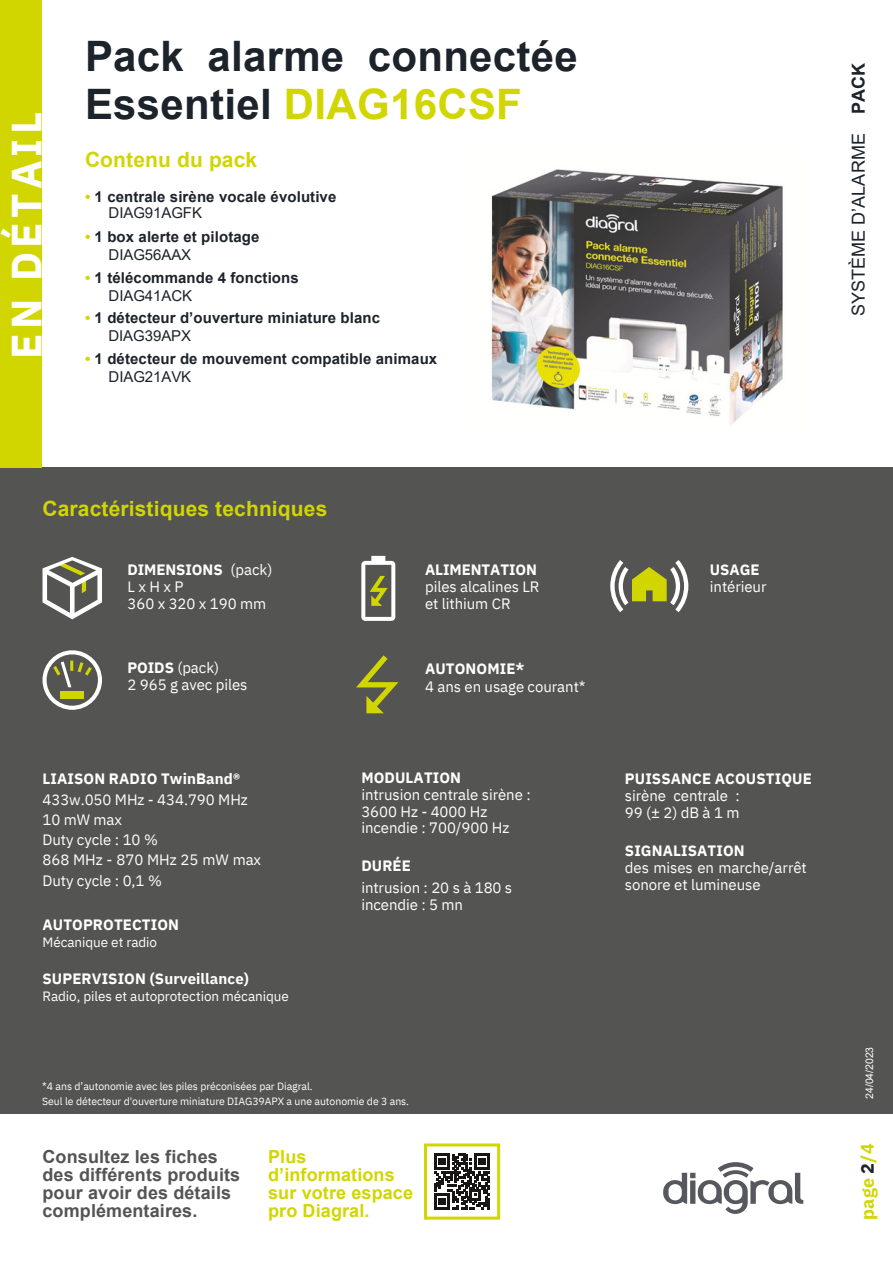
<style>
.page{position:relative;width:893px;height:1264px;background:#fff}
.page>*{position:absolute;margin:0;border:0;box-sizing:border-box;transform-origin:0 0}
.t1{font:700 42px/47.2px "Arial";letter-spacing:.005em;color:#1d232a}
.t2{font:700 42px "IBM Plex Sans";letter-spacing:.095em;color:#fff}
.t3{font:700 21px "Arial";letter-spacing:.005em;color:#d1d600}
.t4{font:700 18px/18px "Arial";letter-spacing:.005em;color:#545453}
.t5{font:700 18px/18px "Arial";letter-spacing:.005em;color:#d1d600}
.t6{font:18px "Arial";letter-spacing:.005em;color:#1d232a}
.t7{font:700 18px "IBM Plex Sans";color:#d1d600}
.t8{font:15px/16.8px "IBM Plex Sans";letter-spacing:-.005em;color:#fff}
.t9{font:700 15px "Arial";letter-spacing:.005em;color:#1d232a}
.t10{font:700 15px "IBM Plex Sans";letter-spacing:.005em;color:#fff}
.t11{font:15px "Arial";letter-spacing:-.005em;color:#1d232a}
.t12{font:13.5px "IBM Plex Sans";letter-spacing:-.005em;color:#fff}
.t13{font:10.5px/14.5px "IBM Plex Sans";letter-spacing:-.005em;color:#fff}
.t14{font:10.5px "Arial";letter-spacing:-.005em;color:#fff}
.s1{color:#d1d600}
.s2{font-weight:700}
.s3{color:#1d232a}
</style>
<div class="page">
<div style="left:0;top:467px;width:892px;height:646px;background:#545453"></div>
<img style="left:491px;top:169px;width:292px;height:256px">
<div style="left:0;top:0;width:42px;height:467px;background:#d1d600"></div>
<svg style="left:42px;top:557px;width:60px;height:62px"></svg>
<svg style="left:42px;top:650px;width:60px;height:59px"></svg>
<div style="left:61px;top:691px;width:23px;height:7px;background:#d1d600"></div>
<svg style="left:356px;top:655px;width:42px;height:58px"></svg>
<svg style="left:361px;top:556px;width:34px;height:65px"></svg>
<svg style="left:434px;top:1153px;width:56px;height:56px"></svg>
<div style="left:424px;top:1143px;width:76px;height:76px;border:3px solid #d1d600"></div>
<svg style="left:610px;top:560px;width:78px;height:52px"></svg>
<svg style="left:663px;top:1162px;width:140px;height:51px"></svg>
<h1 class="t2" style="left:-1px;top:358px;width:248px;rotate:-90deg">EN DÉTAIL</h1>
<h1 class="t1" style="left:85px;top:33px;width:494px">Pack alarme connectée<br>Essentiel <span class="s1">DIAG16CSF</span></h1>
<h2 class="t3" style="left:85px;top:148px;width:174px">Contenu du pack</h2>
<p class="t9" style="left:85px;top:188px;width:253px"><span class="s1">•</span> 1 centrale sirène vocale évolutive</p>
<p class="t9" style="left:85px;top:229px;width:176px"><span class="s1">•</span> 1 box alerte et pilotage</p>
<p class="t9" style="left:85px;top:269px;width:215px"><span class="s1">•</span> 1 télécommande 4 fonctions</p>
<p class="t9" style="left:85px;top:310px;width:296px"><span class="s1">•</span> 1 détecteur d’ouverture miniature blanc</p>
<p class="t9" style="left:85px;top:350px;width:354px"><span class="s1">•</span> 1 détecteur de mouvement compatible animaux</p>
<p class="t11" style="left:109px;top:205px;width:95px">DIAG91AGFK</p>
<p class="t11" style="left:109px;top:246px;width:84px">DIAG56AAX</p>
<p class="t11" style="left:109px;top:287px;width:85px">DIAG41ACK</p>
<p class="t11" style="left:108px;top:327px;width:84px">DIAG39APX</p>
<p class="t11" style="left:109px;top:368px;width:84px">DIAG21AVK</p>
<p class="t6" style="left:848px;top:316px;width:255px;rotate:-90deg">SYSTÈME D’ALARME <span class="s2">PACK</span></p>
<h2 class="t3" style="left:42px;top:496px;width:286px">Caractéristiques techniques</h2>
<p class="t8" style="left:127px;top:561px;width:146px"><span class="s2">DIMENSIONS</span> (pack)<br>LxHxP<br>360 x 320 x 190 mm</p>
<p class="t8" style="left:127px;top:658px;width:121px"><span class="s2">POIDS</span> (pack)<br>2 965 g avec piles</p>
<p class="t10" style="left:42px;top:768px;width:199px">LIAISON RADIO TwinBand®</p>
<p class="t8" style="left:42px;top:788px;width:220px;line-height:20.2px">433w.050 MHz - 434.790 MHz<br>10 mW max<br>Duty cycle : 10 %<br>868 MHz - 870 MHz 25 mW max<br>Duty cycle : 0,1 %</p>
<p class="t10" style="left:42px;top:915px;width:138px">AUTOPROTECTION</p>
<p class="t12" style="left:42px;top:932px;width:116px">Mécanique et radio</p>
<p class="t10" style="left:42px;top:969px;width:208px">SUPERVISION (Surveillance)</p>
<p class="t12" style="left:42px;top:986px;width:248px">Radio, piles et autoprotection mécanique</p>
<p class="t10" style="left:425px;top:559px;width:113px">ALIMENTATION</p>
<p class="t8" style="left:425px;top:578px;width:116px">piles alcalines LR et lithium CR</p>
<p class="t10" style="left:425px;top:658px;width:101px">AUTONOMIE*</p>
<p class="t8" style="left:425px;top:677px;width:162px">4 ans en usage courant*</p>
<p class="t10" style="left:361px;top:767px;width:101px">MODULATION</p>
<p class="t8" style="left:361px;top:785px;width:171px">intrusion centrale sirène :<br>3600 Hz - 4000 Hz incendie : 700/900 Hz</p>
<p class="t10" style="left:361px;top:855px;width:51px">DURÉE</p>
<p class="t8" style="left:361px;top:879px;width:152px">intrusion : 20 s à 180 s incendie : 5 mn</p>
<p class="t13" style="left:42px;top:1079px;width:368px">*4 ans d’autonomie avec les piles préconisées par Diagral.<br>Seul le détecteur d'ouverture miniature DIAG39APX a une autonomie de 3 ans.</p>
<p class="t4" style="left:42px;top:1147px;width:199px">Consultez les fiches des différents produits pour avoir des détails complémentaires.</p>
<p class="t5" style="left:268px;top:1147px;width:146px">Plus d’informations sur votre espace pro Diagral.</p>
<p class="t10" style="left:709px;top:559px;width:51px">USAGE</p>
<p class="t8" style="left:709px;top:578px;width:58px">intérieur</p>
<p class="t10" style="left:625px;top:768px;width:188px">PUISSANCE ACOUSTIQUE</p>
<p class="t8" style="left:625px;top:786px;width:116px">sirène centrale :<br>99(±2)dBà1m</p>
<p class="t10" style="left:625px;top:840px;width:121px">SIGNALISATION</p>
<p class="t8" style="left:625px;top:858px;width:183px">des mises en marche/arrêt sonore et lumineuse</p>
<p class="t14" style="left:863px;top:1098px;width:54px;rotate:-90deg">24/04/2023</p>
<p class="t7" style="left:855px;top:1219px;width:78px;rotate:-90deg">page <span class="s3">2</span>/4</p>
</div>
